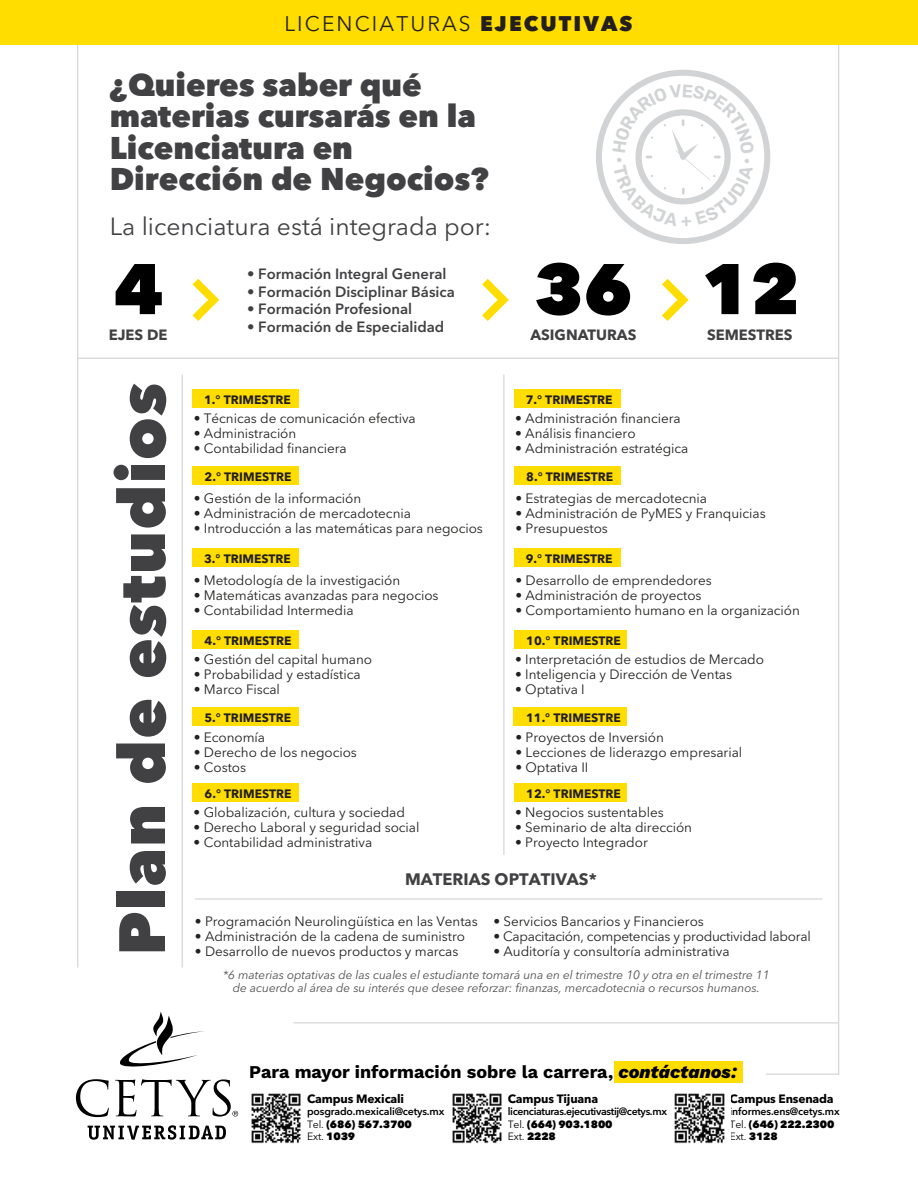
<style>
.page{position:relative;width:918px;height:1188px;background:#fff}
.page>*{position:absolute;margin:0;border:0;box-sizing:border-box;transform-origin:0 0}
.t1{font:800 70.8px "Avenir Next LT Pro";color:#000}
.t2{font:800 64.65px "Avenir Next LT Pro";letter-spacing:.02em;color:#414042}
.t3{font:800 31.2px/31.5px "Avenir Next LT Pro";color:#414042}
.t4{font:24.75px "Avenir Next LT Pro";color:#414042}
.t5{font:21px "Avenir Next LT Pro";letter-spacing:.1em;color:#231f20}
.t6{font:700 18px "Work Sans";color:#000}
.t7{font:700 16.5px "Avenir Next LT Pro";color:#414042}
.t8{font:600 14.85px "Avenir Next LT Pro";color:#414042}
.t9{font:700 14.85px "Avenir Next LT Pro";color:#414042}
.t10{font:13.5px "Avenir Next LT Pro";letter-spacing:-.005em;color:#232221}
.t11{font:700 12.15px "Avenir Next LT Pro";color:#231f20}
.t12{font:italic 12px/13.5px "Avenir Next LT Pro";letter-spacing:-.005em;color:#4f504f;text-align:center}
.t13{font:700 12px "Avenir Next LT Pro";letter-spacing:-.015em;color:#000}
.t14{font:600 10.5px/13.5px "Avenir Next LT Pro";letter-spacing:-.015em;color:#000}
.t15{font:600 10.5px/13.5px "Avenir Next LT Pro";letter-spacing:-.035em;color:#000}
.t16{font:10.5px "Avenir Next LT Pro";letter-spacing:-.015em;color:#000}
.s1{font-weight:800}
.s2{font-weight:800;font-style:italic}
.s3{font-weight:400}
</style>
<div class="page">
<hr style="left:77px;top:0;width:1px;height:968px;background:#d1d3d4">
<svg style="left:765px;top:45px;width:74px;height:1030px"></svg>
<div style="left:192px;top:466px;width:107px;height:18px;background:#fd0"></div>
<div style="left:192px;top:630px;width:107px;height:19px;background:#fd0"></div>
<div style="left:192px;top:548px;width:107px;height:19px;background:#fd0"></div>
<div style="left:192px;top:390px;width:107px;height:18px;background:#fd0"></div>
<svg style="left:193px;top:279px;width:26px;height:42px"></svg>
<svg style="left:482px;top:279px;width:27px;height:42px"></svg>
<svg style="left:662px;top:279px;width:27px;height:42px"></svg>
<hr style="left:503px;top:375px;width:1px;height:480px;background:#d1d3d4">
<hr style="left:182px;top:375px;width:1px;height:593px;background:#d1d3d4">
<hr style="left:294px;top:1022px;width:545px;height:1px;background:#d1d3d4">
<hr style="left:195px;top:898px;width:627px;height:2px;background:#d1d3d4">
<hr style="left:78px;top:358px;width:761px;height:1px;background:#d1d3d4">
<div style="left:0;top:0;width:918px;height:45px;background:#fd0"></div>
<div style="left:192px;top:708px;width:107px;height:18px;background:#fd0"></div>
<div style="left:192px;top:784px;width:107px;height:18px;background:#fd0"></div>
<div style="left:514px;top:466px;width:107px;height:18px;background:#fd0"></div>
<div style="left:514px;top:630px;width:113px;height:19px;background:#fd0"></div>
<div style="left:514px;top:548px;width:107px;height:19px;background:#fd0"></div>
<div style="left:514px;top:390px;width:107px;height:18px;background:#fd0"></div>
<div style="left:514px;top:708px;width:113px;height:18px;background:#fd0"></div>
<div style="left:514px;top:784px;width:113px;height:18px;background:#fd0"></div>
<svg style="left:120px;top:1012px;width:84px;height:55px"></svg>
<svg style="left:88px;top:1125px;width:138px;height:15px"></svg>
<svg style="left:76px;top:1079px;width:33px;height:38px"></svg>
<svg style="left:115px;top:1079px;width:123px;height:38px"></svg>
<div style="left:615px;top:1061px;width:128px;height:22px;background:#fd0"></div>
<img style="left:674px;top:1093px;width:51px;height:51px">
<img style="left:251px;top:1093px;width:50px;height:51px">
<img style="left:452px;top:1093px;width:50px;height:51px">
<svg style="left:596px;top:70px;width:174px;height:174px"></svg>
<h3 class="t5" style="left:285px;top:11px;width:350px">LICENCIATURAS <span class="s1">EJECUTIVAS</span></h3>
<h3 class="t3" style="left:110px;top:69px;width:381px">¿Quieres saber qué materias cursarás en la<br>Licenciatura en<br>Dirección de Negocios?</h3>
<h3 class="t4" style="left:110px;top:212px;width:383px">La licenciatura está integrada por:</h3>
<h1 class="t1" style="left:113px;top:245px;width:51px">4</h1>
<p class="t9" style="left:109px;top:326px;width:60px">EJES DE</p>
<p class="t8" style="left:247px;top:265px;width:201px">• Formación Integral General</p>
<p class="t8" style="left:247px;top:282px;width:209px">• Formación Disciplinar Básica</p>
<p class="t8" style="left:247px;top:300px;width:167px">• Formación Profesional</p>
<p class="t8" style="left:247px;top:318px;width:199px">• Formación de Especialidad</p>
<h1 class="t1" style="left:534px;top:245px;width:268px">36 12</h1>
<p class="t9" style="left:530px;top:326px;width:108px">ASIGNATURAS</p>
<p class="t9" style="left:707px;top:326px;width:87px">SEMESTRES</p>
<h2 class="t2" style="left:102px;top:956px;width:574px;rotate:-90deg">Plan de estudios</h2>
<p class="t11" style="left:204px;top:392px;width:88px">1.° TRIMESTRE</p>
<p class="t11" style="left:526px;top:392px;width:88px">7.° TRIMESTRE</p>
<p class="t10" style="left:194px;top:410px;width:223px">• Técnicas de comunicación efectiva</p>
<p class="t10" style="left:194px;top:425px;width:104px">• Administración</p>
<p class="t10" style="left:194px;top:440px;width:154px">• Contabilidad financiera</p>
<p class="t10" style="left:515px;top:410px;width:167px">• Administración financiera</p>
<p class="t10" style="left:515px;top:425px;width:122px">• Análisis financiero</p>
<p class="t10" style="left:515px;top:440px;width:175px">• Administración estratégica</p>
<p class="t11" style="left:205px;top:469px;width:88px">2.° TRIMESTRE</p>
<p class="t11" style="left:526px;top:469px;width:88px">8.° TRIMESTRE</p>
<p class="t10" style="left:194px;top:491px;width:169px">• Gestión de la información</p>
<p class="t10" style="left:194px;top:506px;width:219px">• Administración de mercadotecnia</p>
<p class="t10" style="left:194px;top:521px;width:290px">• Introducción a las matemáticas para negocios</p>
<p class="t10" style="left:516px;top:491px;width:193px">• Estrategias de mercadotecnia</p>
<p class="t10" style="left:516px;top:506px;width:252px">• Administración de PyMES y Franquicias</p>
<p class="t10" style="left:516px;top:521px;width:94px">• Presupuestos</p>
<p class="t11" style="left:204px;top:551px;width:88px">3.° TRIMESTRE</p>
<p class="t11" style="left:526px;top:551px;width:88px">9.° TRIMESTRE</p>
<p class="t10" style="left:194px;top:572px;width:208px">• Metodología de la investigación</p>
<p class="t10" style="left:194px;top:587px;width:246px">• Matemáticas avanzadas para negocios</p>
<p class="t10" style="left:194px;top:602px;width:161px">• Contabilidad Intermedia</p>
<p class="t10" style="left:516px;top:572px;width:198px">• Desarrollo de emprendedores</p>
<p class="t10" style="left:516px;top:587px;width:188px">• Administración de proyectos</p>
<p class="t10" style="left:516px;top:602px;width:286px">• Comportamiento humano en la organización</p>
<p class="t11" style="left:205px;top:633px;width:88px">4.° TRIMESTRE</p>
<p class="t11" style="left:526px;top:633px;width:96px">10.° TRIMESTRE</p>
<p class="t10" style="left:194px;top:651px;width:180px">• Gestión del capital humano</p>
<p class="t10" style="left:194px;top:666px;width:168px">• Probabilidad y estadística</p>
<p class="t10" style="left:194px;top:681px;width:88px">• Marco Fiscal</p>
<p class="t11" style="left:204px;top:710px;width:88px">5.° TRIMESTRE</p>
<p class="t10" style="left:515px;top:651px;width:250px">• Interpretación de estudios de Mercado</p>
<p class="t10" style="left:515px;top:666px;width:218px">• Inteligencia y Dirección de Ventas</p>
<p class="t10" style="left:515px;top:681px;width:71px">• Optativa I</p>
<p class="t11" style="left:526px;top:710px;width:96px">11.° TRIMESTRE</p>
<p class="t10" style="left:194px;top:729px;width:73px">• Economía</p>
<p class="t10" style="left:194px;top:744px;width:165px">• Derecho de los negocios</p>
<p class="t10" style="left:194px;top:759px;width:54px">• Costos</p>
<p class="t10" style="left:516px;top:729px;width:150px">• Proyectos de Inversión</p>
<p class="t10" style="left:516px;top:744px;width:228px">• Lecciones de liderazgo empresarial</p>
<p class="t10" style="left:516px;top:759px;width:74px">• Optativa II</p>
<p class="t11" style="left:205px;top:786px;width:88px">6.° TRIMESTRE</p>
<p class="t11" style="left:526px;top:786px;width:96px">12.° TRIMESTRE</p>
<p class="t10" style="left:194px;top:805px;width:213px">• Globalización, cultura y sociedad</p>
<p class="t10" style="left:194px;top:820px;width:227px">• Derecho Laboral y seguridad social</p>
<p class="t10" style="left:194px;top:835px;width:180px">• Contabilidad administrativa</p>
<p class="t10" style="left:515px;top:805px;width:150px">• Negocios sustentables</p>
<p class="t10" style="left:515px;top:820px;width:178px">• Seminario de alta dirección</p>
<p class="t10" style="left:515px;top:835px;width:134px">• Proyecto Integrador</p>
<p class="t7" style="left:405px;top:869px;width:193px">MATERIAS OPTATIVAS*</p>
<p class="t10" style="left:195px;top:913px;width:284px">• Programación Neurolingüística en las Ventas</p>
<p class="t10" style="left:195px;top:928px;width:272px">• Administración de la cadena de suministro</p>
<p class="t10" style="left:195px;top:943px;width:265px">• Desarrollo de nuevos productos y marcas</p>
<p class="t10" style="left:493px;top:913px;width:212px">• Servicios Bancarios y Financieros</p>
<p class="t10" style="left:493px;top:928px;width:319px">• Capacitación, competencias y productividad laboral</p>
<p class="t10" style="left:493px;top:943px;width:238px">• Auditoría y consultoría administrativa</p>
<p class="t12" style="left:223px;top:968px;width:548px">*6 materias optativas de las cuales el estudiante tomará una en el trimestre 10 y otra en el trimestre 11 de acuerdo al área de su interés que desee reforzar: finanzas, mercadotecnia o recursos humanos.</p>
<h3 class="t6" style="left:249px;top:1058px;width:489px">Para mayor información sobre la carrera, <span class="s2">contáctanos:</span></h3>
<p class="t13" style="left:307px;top:1091px;width:99px">Campus Mexicali</p>
<p class="t14" style="left:307px;top:1104px;width:139px">posgrado.mexicali@cetys.mx<br><span class="s3">Tel.</span> <span class="s1">(686) 567.3700</span></p>
<p class="t16" style="left:307px;top:1130px;width:50px">Ext. <span class="s1">1039</span></p>
<p class="t13" style="left:730px;top:1091px;width:106px">Campus Ensenada</p>
<p class="t14" style="left:730px;top:1104px;width:112px">informes.ens@cetys.mx<br><span class="s3">Tel.</span> <span class="s1">(646) 222.2300</span></p>
<p class="t16" style="left:730px;top:1130px;width:50px">Ext. <span class="s1">3128</span></p>
<p class="t13" style="left:508px;top:1091px;width:92px">Campus Tijuana</p>
<p class="t15" style="left:508px;top:1104px;width:161px">licenciaturas.ejecutivastij@cetys.mx<br><span class="s3">Tel.</span> <span class="s1">(664) 903.1800</span></p>
<p class="t16" style="left:508px;top:1130px;width:50px">Ext. <span class="s1">2228</span></p>
</div>
